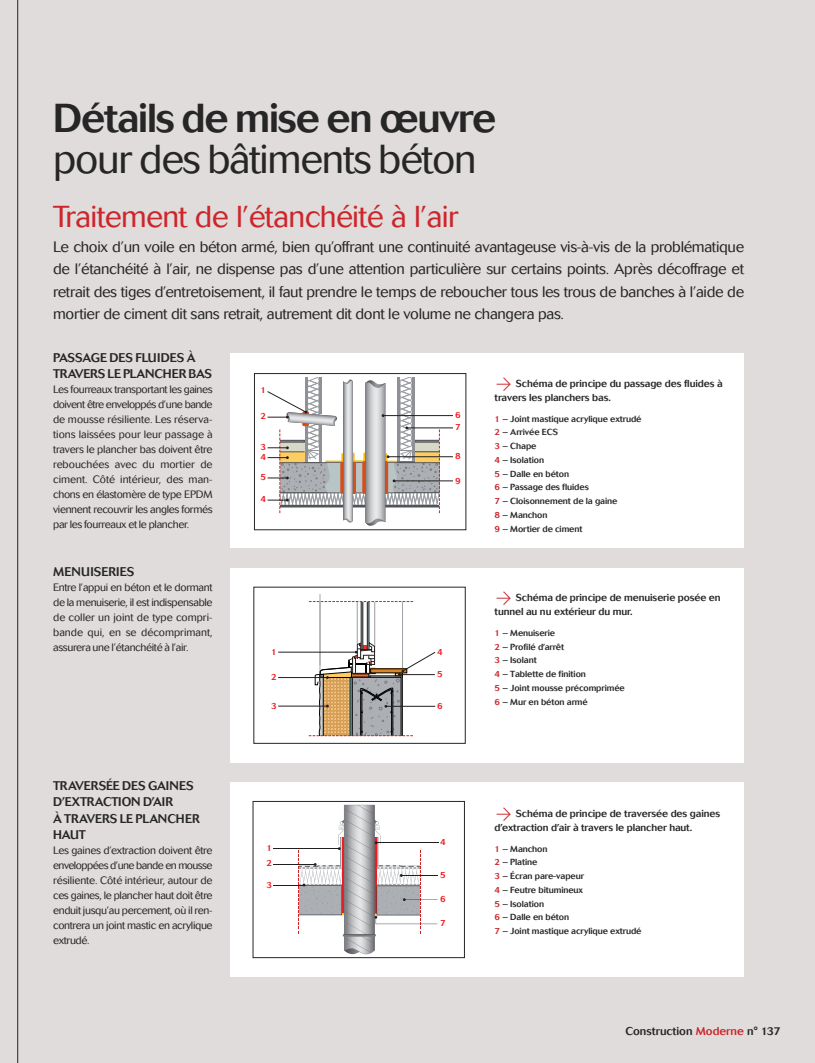
<style>
.page{position:relative;width:815px;height:1063px;background:#dfdcdb}
.page>*{position:absolute;margin:0;border:0;box-sizing:border-box;transform-origin:0 0}
.t1{font:300 40px "Cosmos";letter-spacing:-.03em;color:#272627}
.t2{font:500 40px "Cosmos";letter-spacing:-.03em;color:#272627}
.t3{font:300 30px "Cosmos";letter-spacing:-.02em;color:#cc262b}
.t4{font:300 15px/22.5px "Cosmos";letter-spacing:-.02em;color:#272627;text-align:justify}
.t5{font:500 12.5px/16.2px "Cosmos";color:#272627}
.t6{font:500 11.25px "Cosmos";color:#272627}
.t7{font:300 10.62px/15px "Cosmos";letter-spacing:-.03em;color:#272627;text-align:justify}
.t8{font:500 10px/13.8px "Cosmos";letter-spacing:-.01em;color:#272627}
.t9{font:500 8.75px/13.8px "Cosmos";letter-spacing:-.01em;color:#272627}
.t10{font:500 8.75px/9.6px "Cosmos";color:#ee1d23}
.s1{font-family:"Flesh Plain";font-weight:400;font-size:18.75px;color:#cc262b}
.s2{color:#cc262b}
</style>
<div class="page">
<div style="left:230px;top:354px;width:514px;height:194px;background:#fff"></div>
<div style="left:230px;top:568px;width:514px;height:195px;background:#fff"></div>
<div style="left:230px;top:782px;width:514px;height:195px;background:#fff"></div>
<hr style="left:394px;top:481px;width:59px;height:1px;background:#231f20">
<hr style="left:407px;top:428px;width:46px;height:1px;background:#231f20">
<hr style="left:383px;top:415px;width:70px;height:1px;background:#231f20">
<hr style="left:388px;top:457px;width:65px;height:1px;background:#231f20">
<svg style="left:267px;top:377px;width:173px;height:149px"></svg>
<div style="left:254px;top:373px;width:212px;height:157px;border:1px solid #272627"></div>
<hr style="left:402px;top:593px;width:1px;height:79px;background:#9fa3a7">
<hr style="left:357px;top:600px;width:1px;height:45px;background:#989b9f">
<hr style="left:374px;top:600px;width:1px;height:47px;background:#989b9f">
<div style="left:361px;top:599px;width:2px;height:51px;border:1px solid #231f20"></div>
<div style="left:367px;top:599px;width:2px;height:51px;border:1px solid #231f20"></div>
<div style="left:317px;top:587px;width:93px;height:15px;background:#fff"></div>
<svg style="left:309px;top:598px;width:104px;height:4px"></svg>
<hr style="left:320px;top:594px;width:1px;height:80px;background:#9fa3a7">
<hr style="left:278px;top:652px;width:78px;height:1px;background:#231f20">
<hr style="left:278px;top:677px;width:49px;height:1px;background:#231f20">
<hr style="left:278px;top:706px;width:49px;height:1px;background:#231f20">
<svg style="left:309px;top:641px;width:127px;height:96px"></svg>
<hr style="left:274px;top:848px;width:65px;height:1px;background:#231f20">
<hr style="left:376px;top:842px;width:62px;height:1px;background:#231f20">
<hr style="left:274px;top:864px;width:41px;height:1px;background:#231f20">
<hr style="left:274px;top:885px;width:30px;height:1px;background:#231f20">
<svg style="left:298px;top:805px;width:139px;height:149px"></svg>
<div style="left:253px;top:801px;width:212px;height:157px;border:1px solid #272627"></div>
<hr style="left:18px;top:0;width:1px;height:1063px;background:#272627">
<h1 class="t2" style="left:53px;top:104px;width:445px">Détails de mise en œuvre</h1>
<h1 class="t1" style="left:53px;top:143px;width:425px">pour des bâtiments béton</h1>
<h2 class="t3" style="left:53px;top:204px;width:407px">Traitement de l’étanchéité à l’air</h2>
<p class="t4" style="left:53px;top:236px;width:692px">Le choix d’un voile en béton armé, bien qu’offrant une continuité avantageuse vis-à-vis de la problématique de l’étanchéité à l’air, ne dispense pas d’une attention particulière sur certains points. Après décoffrage et retrait des tiges d’entretoisement, il faut prendre le temps de reboucher tous les trous de banches à l’aide de mortier de ciment dit sans retrait, autrement dit dont le volume ne changera pas.</p>
<p class="t5" style="left:53px;top:351px;width:160px">PASSAGE DES FLUIDES À<br>TRAVERS LE PLANCHER BAS</p>
<p class="t7" style="left:53px;top:383px;width:161px">Les fourreaux transportant les gaines doivent être enveloppés d’une bande de mousse résiliente. Les réserva&shy;tions laissées pour leur passage à travers le plancher bas doivent être rebouchées avec du mortier de ciment. Côté intérieur, des man&shy;chons en élastomère de type EPDM viennent recouvrir les angles formés par les fourreaux et le plancher.</p>
<p class="t5" style="left:53px;top:564px;width:83px">MENUISERIES</p>
<p class="t7" style="left:53px;top:580px;width:161px">Entre l’appui en béton et le dormant de la menuiserie, il est indispensable de coller un joint de type compri&shy;bande qui, en se décomprimant, assurera une l’étanchéité à l’air.</p>
<p class="t5" style="left:53px;top:779px;width:148px">TRAVERSÉE DES GAINES<br>D’EXTRACTION D’AIR<br>À TRAVERS LE PLANCHER<br>HAUT</p>
<p class="t7" style="left:53px;top:844px;width:161px">Les gaines d’extraction doivent être enveloppées d’une bande en mousse résiliente. Côté intérieur, autour de ces gaines, le plancher haut doit être enduit jusqu’au percement, où il ren&shy;contrera un joint mastic en acrylique extrudé.</p>
<p class="t10" style="left:261px;top:386px;width:7px">1</p>
<p class="t10" style="left:261px;top:412px;width:7px">2</p>
<p class="t10" style="left:455px;top:411px;width:7px">6</p>
<p class="t10" style="left:455px;top:452px;width:7px">8</p>
<p class="t10" style="left:455px;top:423px;width:7px">7</p>
<p class="t10" style="left:261px;top:443px;width:7px">3<br>4</p>
<p class="t10" style="left:261px;top:495px;width:7px">4</p>
<p class="t10" style="left:261px;top:473px;width:7px">5</p>
<p class="t10" style="left:455px;top:477px;width:7px">9</p>
<p class="t10" style="left:271px;top:648px;width:7px">1</p>
<p class="t10" style="left:271px;top:673px;width:7px">2</p>
<p class="t10" style="left:271px;top:702px;width:7px">3</p>
<p class="t10" style="left:437px;top:702px;width:7px">6</p>
<p class="t10" style="left:437px;top:648px;width:7px">4</p>
<p class="t10" style="left:437px;top:670px;width:7px">5</p>
<p class="t8" style="left:495px;top:378px;width:230px"><span class="s1">A</span> Schéma de principe du passage des fluides à travers les planchers bas.</p>
<p class="t9" style="left:495px;top:412px;width:149px"><span class="s2">1</span> – Joint mastique acrylique extrudé<br><span class="s2">2</span> – Arrivée ECS<br><span class="s2">3</span> – Chape<br><span class="s2">4</span> – Isolation<br><span class="s2">5</span> – Dalle en béton<br><span class="s2">6</span> – Passage des fluides<br><span class="s2">7</span> – Cloisonnement de la gaine<br><span class="s2">8</span> – Manchon<br><span class="s2">9</span> – Mortier de ciment</p>
<p class="t8" style="left:495px;top:592px;width:228px"><span class="s1">A</span> Schéma de principe de menuiserie posée en tunnel au nu extérieur du mur.</p>
<p class="t9" style="left:495px;top:627px;width:132px"><span class="s2">1</span> – Menuiserie<br><span class="s2">2</span> – Profilé d’arrêt<br><span class="s2">3</span> – Isolant<br><span class="s2">4</span> – Tablette de finition<br><span class="s2">5</span> – Joint mousse précomprimée<br><span class="s2">6</span> – Mur en béton armé</p>
<p class="t10" style="left:266px;top:844px;width:7px">1</p>
<p class="t10" style="left:266px;top:859px;width:7px">2</p>
<p class="t10" style="left:266px;top:880px;width:7px">3</p>
<p class="t10" style="left:440px;top:838px;width:7px">4</p>
<p class="t10" style="left:440px;top:871px;width:7px">5</p>
<p class="t10" style="left:440px;top:895px;width:7px">6</p>
<p class="t10" style="left:440px;top:919px;width:7px">7</p>
<p class="t8" style="left:495px;top:808px;width:227px"><span class="s1">A</span> Schéma de principe de traversée des gaines d’extraction d’air à travers le plancher haut.</p>
<p class="t9" style="left:495px;top:842px;width:149px"><span class="s2">1</span> – Manchon<br><span class="s2">2</span> – Platine<br><span class="s2">3</span> – Écran pare-vapeur<br><span class="s2">4</span> – Feutre bitumineux<br><span class="s2">5</span> – Isolation<br><span class="s2">6</span> – Dalle en béton<br><span class="s2">7</span> – Joint mastique acrylique extrudé</p>
<p class="t6" style="left:625px;top:1027px;width:157px">Construction <span class="s2">Moderne</span> n° 137</p>
</div>
